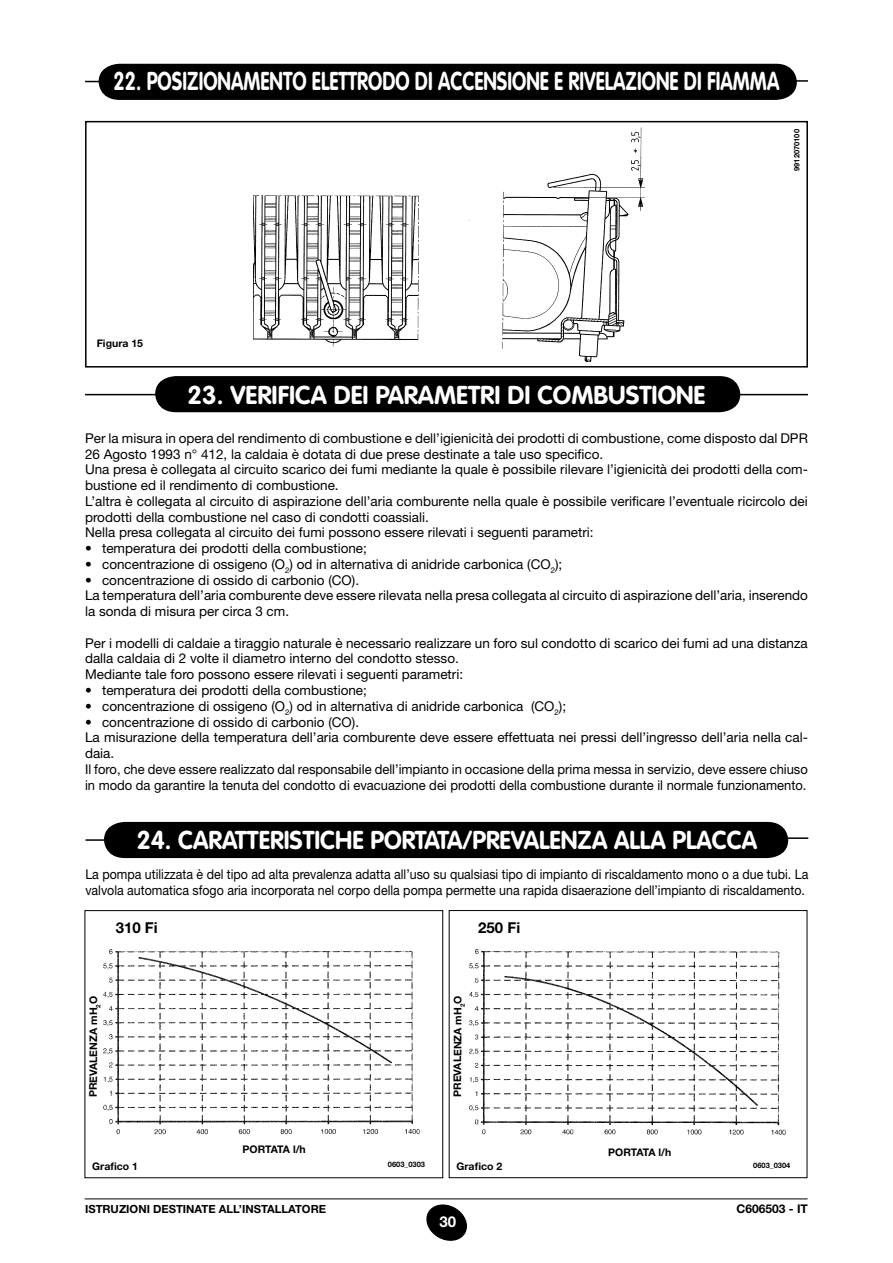
<style>
.page{position:relative;width:893px;height:1263px;background:#fff}
.page>*{position:absolute;margin:0;border:0;box-sizing:border-box;transform-origin:0 0}
.t1{font:700 25.5px "VAG Rounded Std";color:#fff;scale:.77 1}
.t2{font:700 25.5px "VAG Rounded Std";color:#fff;scale:.96 1}
.t3{font:700 25.5px "VAG Rounded Std";color:#fff}
.t4{font:700 15px "Helvetica Neue LT Std";color:#000}
.t5{font:700 15px "Helvetica Neue LT Std";color:#fff}
.t6{font:13.5px/15.8px "Helvetica Neue LT Std";color:#000}
.t7{font:13.5px/15.8px "Helvetica Neue LT Std";color:#000;scale:.92 1}
.t8{font:700 12px "Helvetica Neue LT Std";color:#000}
.t9{font:700 11.25px "Helvetica Neue LT Std";color:#000}
.t10{font:700 10.5px "Helvetica Neue LT Std";color:#000}
.t11{font:700 7.5px "Helvetica Neue LT Std";color:#000}
</style>
<div class="page">
<svg style="left:426px;top:1204px;width:41px;height:37px"></svg>
<hr style="left:85px;top:1198px;width:723px;height:1px;background:#000">
<div style="left:85px;top:121px;width:723px;height:247px;border:2px solid #000"></div>
<img style="left:253px;top:128px;width:392px;height:233px">
<svg style="left:85px;top:63px;width:723px;height:37px;background:#101010"></svg>
<svg style="left:154px;top:376px;width:587px;height:37px;background:#0a0a0a"></svg>
<hr style="left:722px;top:394px;width:86px;height:1px;background:#000">
<hr style="left:85px;top:394px;width:85px;height:1px;background:#000">
<div style="left:104px;top:821px;width:685px;height:38px;background:#000"></div>
<hr style="left:778px;top:837px;width:30px;height:2px;background:#000">
<hr style="left:86px;top:839px;width:28px;height:2px;background:#000">
<div style="left:449px;top:910px;width:358px;height:268px;border:1px solid #000"></div>
<img style="left:103px;top:949px;width:317px;height:186px">
<img style="left:469px;top:949px;width:317px;height:186px">
<h1 class="t1" style="left:114px;top:66px;width:866px">22. POSIZIONAMENTO ELETTRODO DI ACCENSIONE E RIVELAZIONE DI FIAMMA</h1>
<p class="t11" style="left:792px;top:171px;width:43px;rotate:-90deg">9912070100</p>
<p class="t10" style="left:97px;top:337px;width:48px">FIGURA 15</p>
<h1 class="t3" style="left:188px;top:380px;width:519px">23. VERIFICA DEI PARAMETRI DI COMBUSTIONE</h1>
<p class="t6" style="left:85px;top:430px;width:724px">Per la misura in opera del rendimento di combustione e dell’igienicità dei prodotti di combustione, come disposto dal DPR 26 Agosto 1993 n° 412, la caldaia è dotata di due prese destinate a tale uso specifico.<br>Una presa è collegata al circuito scarico dei fumi mediante la quale è possibile rilevare l’igienicità dei prodotti della com&shy;bustione ed il rendimento di combustione.<br>L’altra è collegata al circuito di aspirazione dell’aria comburente nella quale è possibile verificare l’eventuale ricircolo dei prodotti della combustione nel caso di condotti coassiali.<br>Nella presa collegata al circuito dei fumi possono essere rilevati i seguenti parametri:</p>
<p class="t6" style="left:85px;top:540px;width:283px">• temperatura dei prodotti della combustione;</p>
<p class="t6" style="left:85px;top:556px;width:479px">• concentrazione di ossigeno (O<sub>2</sub>) od in alternativa di anidride carbonica (CO<sub>2</sub>);</p>
<p class="t6" style="left:85px;top:572px;width:724px">• concentrazione di ossido di carbonio (CO).<br>La temperatura dell’aria comburente deve essere rilevata nella presa collegata al circuito di aspirazione dell’aria, inserendo la sonda di misura per circa 3 cm.</p>
<p class="t6" style="left:85px;top:635px;width:724px">Per i modelli di caldaie a tiraggio naturale è necessario realizzare un foro sul condotto di scarico dei fumi ad una distanza dalla caldaia di 2 volte il diametro interno del condotto stesso.<br>Mediante tale foro possono essere rilevati i seguenti parametri:</p>
<p class="t6" style="left:85px;top:682px;width:283px">• temperatura dei prodotti della combustione;</p>
<p class="t6" style="left:85px;top:698px;width:483px">• concentrazione di ossigeno (O<sub>2</sub>) od in alternativa di anidride carbonica (CO<sub>2</sub>);</p>
<p class="t6" style="left:85px;top:714px;width:724px">• concentrazione di ossido di carbonio (CO).<br>La misurazione della temperatura dell’aria comburente deve essere effettuata nei pressi dell’ingresso dell’aria nella cal&shy;daia.<br>Il foro, che deve essere realizzato dal responsabile dell’impianto in occasione della prima messa in servizio, deve essere chiuso in modo da garantire la tenuta del condotto di evacuazione dei prodotti della combustione durante il normale funzionamento.</p>
<h1 class="t2" style="left:137px;top:825px;width:648px">24. CARATTERISTICH E PORTATA/PREVALENZA ALLA PLACCA</h1>
<p class="t7" style="left:85px;top:866px;width:787px">La pompa utilizzata è del tipo ad alta prevalenza adatta all’uso su qualsiasi tipo di impianto di riscaldamento mono o a due tubi. La valvola automatica sfogo aria incorporata nel corpo della pompa permette una rapida disaerazione dell’impianto di riscaldamento.</p>
<p class="t4" style="left:116px;top:918px;width:43px">310 FI</p>
<p class="t4" style="left:478px;top:918px;width:43px">250 FI</p>
<p class="t10" style="left:87px;top:1097px;width:102px;rotate:-90deg">PREVALENZA MH O<sub>2</sub></p>
<p class="t10" style="left:243px;top:1143px;width:15px">PORTATA</p>
<p class="t10" style="left:293px;top:1143px;width:14px">L/H</p>
<p class="t10" style="left:451px;top:1097px;width:102px;rotate:-90deg">PREVALENZA MH O<sub>2</sub></p>
<p class="t10" style="left:608px;top:1145px;width:15px">PORTATA</p>
<p class="t10" style="left:659px;top:1145px;width:14px">L/H</p>
<p class="t10" style="left:92px;top:1159px;width:47px">GRAFICO 1</p>
<p class="t11" style="left:388px;top:1160px;width:39px">0603_0303</p>
<p class="t11" style="left:753px;top:1160px;width:39px">0603_0304</p>
<p class="t10" style="left:457px;top:1159px;width:47px">GRAFICO 2</p>
<p class="t9" style="left:85px;top:1202px;width:243px">ISTRUZIONI DESTINATE ALL’INSTALLATORE</p>
<p class="t8" style="left:737px;top:1202px;width:73px">C606503 - IT</p>
<p class="t5" style="left:439px;top:1212px;width:18px">30</p>
</div>
